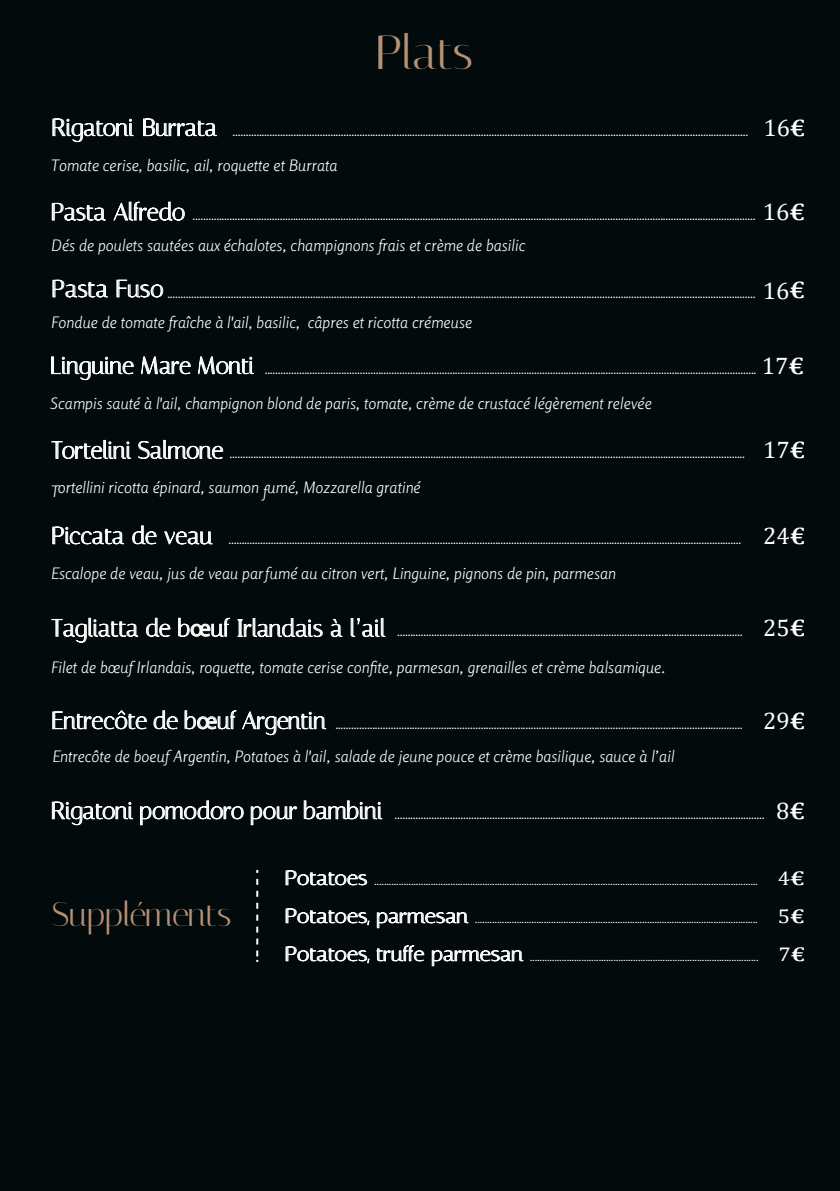
<style>
.page{position:relative;width:840px;height:1191px;background:#fff}
.page>*{position:absolute;margin:0;border:0;box-sizing:border-box;transform-origin:0 0}
.t1{font:48px "Italiana";letter-spacing:-.01em;color:#b79174}
.t2{font:34px "Italiana";letter-spacing:-.005em;color:#b79174}
.t3{font:24px "Italiana";letter-spacing:-.01em;color:#fff}
.t4{font:20px/38px "Italiana";color:#fff;text-align:justify;scale:1.12 1}
.t5{font:italic 300 16px "Rosario";color:#fff}
.s1{font-family:"Cambria"}
.s2{font-family:"Cambria";font-weight:700}
.s3{font-family:"Myriad Pro"}
</style>
<div class="page">
<div style="left:0;top:0;width:839px;height:1191px;background:#020a0b"></div>
<svg style="left:51px;top:202px;width:55px;height:19px"></svg>
<svg style="left:113px;top:201px;width:72px;height:20px"></svg>
<svg style="left:51px;top:801px;width:82px;height:24px"></svg>
<svg style="left:140px;top:800px;width:104px;height:25px"></svg>
<svg style="left:250px;top:800px;width:132px;height:25px"></svg>
<svg style="left:52px;top:118px;width:82px;height:25px"></svg>
<svg style="left:143px;top:118px;width:74px;height:19px"></svg>
<svg style="left:51px;top:356px;width:83px;height:25px"></svg>
<svg style="left:141px;top:356px;width:50px;height:19px"></svg>
<svg style="left:198px;top:356px;width:56px;height:19px"></svg>
<svg style="left:51px;top:439px;width:80px;height:20px"></svg>
<svg style="left:138px;top:439px;width:85px;height:20px"></svg>
<svg style="left:52px;top:526px;width:72px;height:19px"></svg>
<svg style="left:132px;top:525px;width:25px;height:20px"></svg>
<svg style="left:51px;top:617px;width:88px;height:26px"></svg>
<svg style="left:146px;top:617px;width:25px;height:20px"></svg>
<svg style="left:178px;top:617px;width:52px;height:20px"></svg>
<svg style="left:52px;top:710px;width:95px;height:20px"></svg>
<svg style="left:153px;top:710px;width:25px;height:20px"></svg>
<svg style="left:184px;top:710px;width:142px;height:25px"></svg>
<svg style="left:285px;top:870px;width:82px;height:16px"></svg>
<svg style="left:285px;top:908px;width:85px;height:18px"></svg>
<svg style="left:376px;top:912px;width:92px;height:16px"></svg>
<svg style="left:285px;top:946px;width:85px;height:18px"></svg>
<svg style="left:376px;top:945px;width:48px;height:17px"></svg>
<svg style="left:431px;top:950px;width:92px;height:16px"></svg>
<svg style="left:256px;top:879px;width:2px;height:83px"></svg>
<svg style="left:237px;top:618px;width:86px;height:20px"></svg>
<svg style="left:330px;top:619px;width:13px;height:18px"></svg>
<svg style="left:350px;top:618px;width:35px;height:20px"></svg>
<svg style="left:52px;top:279px;width:56px;height:19px"></svg>
<svg style="left:116px;top:279px;width:48px;height:19px"></svg>
<svg style="left:164px;top:531px;width:49px;height:14px"></svg>
<h1 class="t1" style="left:375px;top:24px;width:100px">Plats</h1>
<p class="t3" style="left:51px;top:113px;width:755px">Rigatoni Burrata ...................................................................... .......................................................................................................................... <span class="s1">16</span><span class="s2">€</span></p>
<p class="t5" style="left:51px;top:153px;width:288px">Tomate cerise, basilic, ail, roquette et Burrata</p>
<p class="t3" style="left:51px;top:198px;width:755px">Pasta Alfredo .................................................................................... ............................................................................................................................... <span class="s1">16</span><span class="s2">€</span></p>
<p class="t5" style="left:51px;top:233px;width:475px">Dés de poulets sautées aux échalotes, champignons frais et crème de basilic</p>
<p class="t3" style="left:51px;top:276px;width:754px">Pasta Fuso .............................................................................................. ............................................................................................................................... <span class="s1">16</span><span class="s2">€</span></p>
<p class="t5" style="left:51px;top:309px;width:422px">Fondue de tomate fraîche à l'ail, basilic, câpres et ricotta crémeuse</p>
<p class="t3" style="left:50px;top:351px;width:755px">Linguine Mare Monti ......................................................................................................................................................................................... <span class="s1">17</span><span class="s2">€</span></p>
<p class="t5" style="left:50px;top:390px;width:603px">Scampis sauté à l'ail, champignon blond de paris, tomate, crème de crustacé légèrement relevée</p>
<p class="t3" style="left:51px;top:436px;width:755px">Tortelini Salmone ........................................................................ ........................................................................................................................ <span class="s1">17</span><span class="s2">€</span></p>
<p class="t5" style="left:51px;top:475px;width:371px">Tortellini ricotta épinard, saumon fumé, Mozzarella gratiné</p>
<p class="t3" style="left:51px;top:521px;width:755px">Piccata de veau ....................................................................... ......................................................................................................................... <span class="s1">24</span><span class="s2">€</span></p>
<p class="t5" style="left:51px;top:561px;width:566px">Escalope de veau, jus de veau parfumé au citron vert, Linguine, pignons de pin, parmesan</p>
<p class="t3" style="left:51px;top:614px;width:755px">Tagliatta de b<span class="s3">œ</span>uf Irlandais à l’ail .................................................................................................................................. <span class="s1">25</span><span class="s2">€</span></p>
<p class="t5" style="left:51px;top:655px;width:615px">Filet de bœuf Irlandais, roquette, tomate cerise confite, parmesan, grenailles et crème balsamique.</p>
<p class="t3" style="left:51px;top:706px;width:755px">Entrecôte de b<span class="s3">œ</span>uf Argentin ......................................................................................................................................................... <span class="s1">29</span><span class="s2">€</span></p>
<p class="t5" style="left:52px;top:743px;width:623px">Entrecôte de boeuf Argentin, Potatoes à l'ail, salade de jeune pouce et crème basilique, sauce à l’ail</p>
<p class="t3" style="left:51px;top:796px;width:755px">Rigatoni pomodoro pour bambini ........................................................................................................................................... <span class="s1">8</span><span class="s2">€</span></p>
<h2 class="t2" style="left:52px;top:894px;width:181px">Suppléments</h2>
<p class="t4" style="left:284px;top:859px;width:466px">Potatoes ............................................................................................................................................................ <span class="s1">4</span><span class="s2">€ </span>Potatoes, parmesan ................................................................................................................... <span class="s1">5</span><span class="s2">€ </span>Potatoes, truffe parmesan ............................................................................................. <span class="s1">7</span><span class="s2">€</span></p>
</div>
